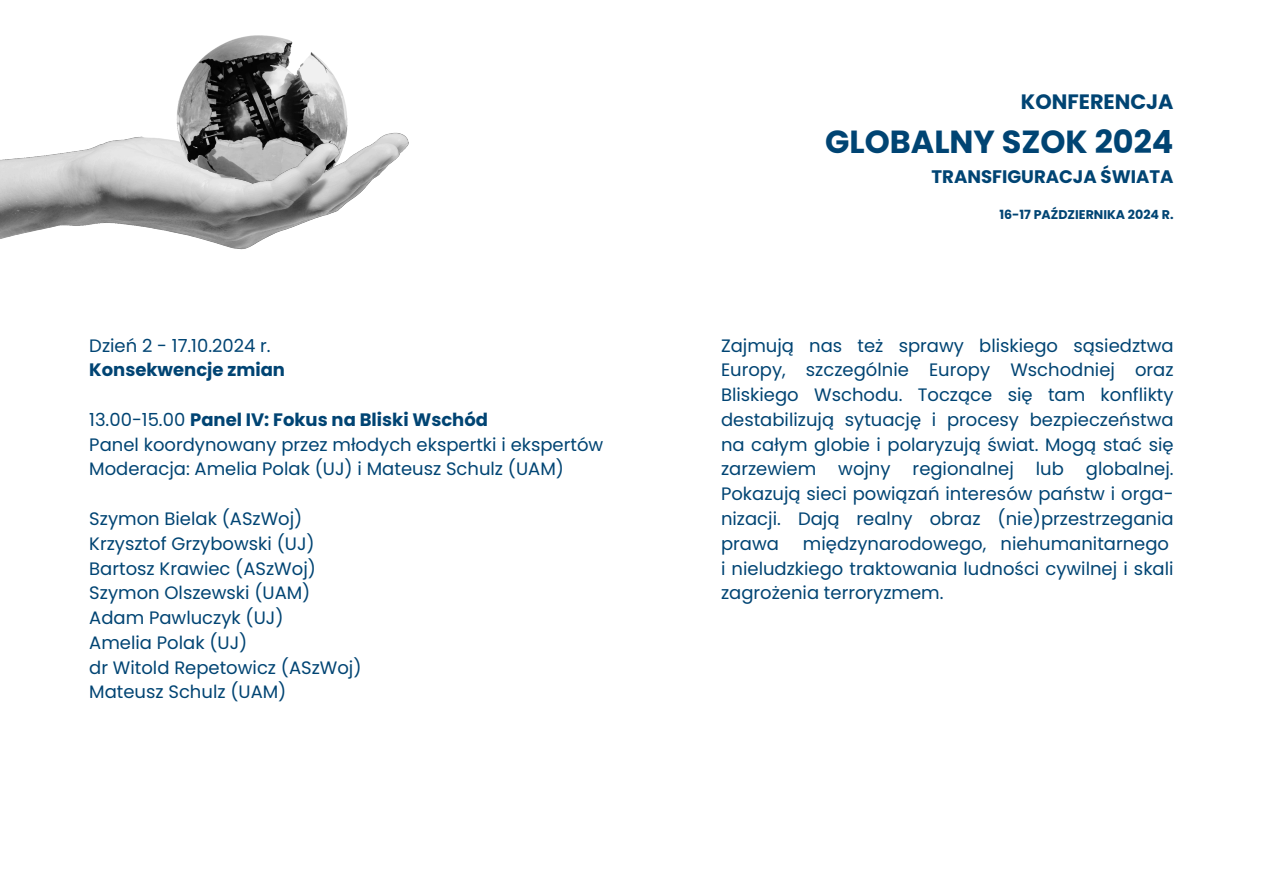
<style>
.page{position:relative;width:1263px;height:894px;background:#fff}
.page>*{position:absolute;margin:0;border:0;box-sizing:border-box;transform-origin:0 0}
.t1{font:700 31.95px "Poppins";color:#004473}
.t2{font:700 20.85px "Poppins";color:#004473}
.t3{font:700 18.15px "Poppins";color:#004473}
.t4{font:18px/24.8px "Poppins";color:#004473}
.t5{font:700 12.6px "Poppins";color:#004473}
.s1{font-weight:700}
</style>
<div class="page">
<img style="left:0;top:132px;width:408px;height:107px">
<img style="left:167px;top:35px;width:181px;height:215px">
<h3 class="t4" style="left:89px;top:333px;width:197px">Dzień 2 - 17.10.2024 r.<br><span class="s1">Konsekwencje zmian</span></h3>
<h3 class="t4" style="left:89px;top:407px;width:515px">13.00-15.00 <span class="s1">Panel IV: Fokus na Bliski Wschód<br></span>Panel koordynowany przez młodych ekspertki i ekspertów<br>Moderacja: Amelia Polak (UJ) i Mateusz Schulz (UAM)</h3>
<h3 class="t4" style="left:89px;top:506px;width:274px">Szymon Bielak (ASzWoj)<br>Krzysztof Grzybowski (UJ)<br>Bartosz Krawiec (ASzWoj)<br>Szymon Olszewski (UAM)<br>Adam Pawluczyk (UJ)<br>Amelia Polak (UJ)<br>dr Witold Repetowicz (ASzWoj)<br>Mateusz Schulz (UAM)</h3>
<p class="t2" style="left:1021px;top:87px;width:154px">KONFERENCJA</p>
<h1 class="t1" style="left:825px;top:120px;width:350px">GLOBALNY SZOK 2024</h1>
<h1 class="t3" style="left:931px;top:163px;width:244px">TRANSFIGURACJA ŚWIATA</h1>
<h2 class="t5" style="left:999px;top:206px;width:176px">16-17 PAŹDZIERNIKA 2024 R.</h2>
<h3 class="t4" style="left:721px;top:333px;width:454px;text-align:justify">Zajmują nas też sprawy bliskiego sąsiedztwa Europy, szczególnie Europy Wschodniej oraz Bliskiego Wschodu. Toczące się tam konflikty destabilizują sytuację i procesy bezpieczeństwa na całym globie i polaryzują świat. Mogą stać się zarzewiem wojny regionalnej lub globalnej.<br>Pokazują sieci powiązań interesów państw i orga&shy;nizacji. Dają realny obraz (nie)przestrzegania prawa</h3>
<h3 class="t4" style="left:721px;top:531px;width:454px;text-indent:82px">międzynarodowego, niehumanitarnego i nieludzkiego traktowania ludności cywilnej i skali zagrożenia terroryzmem.</h3>
</div>
